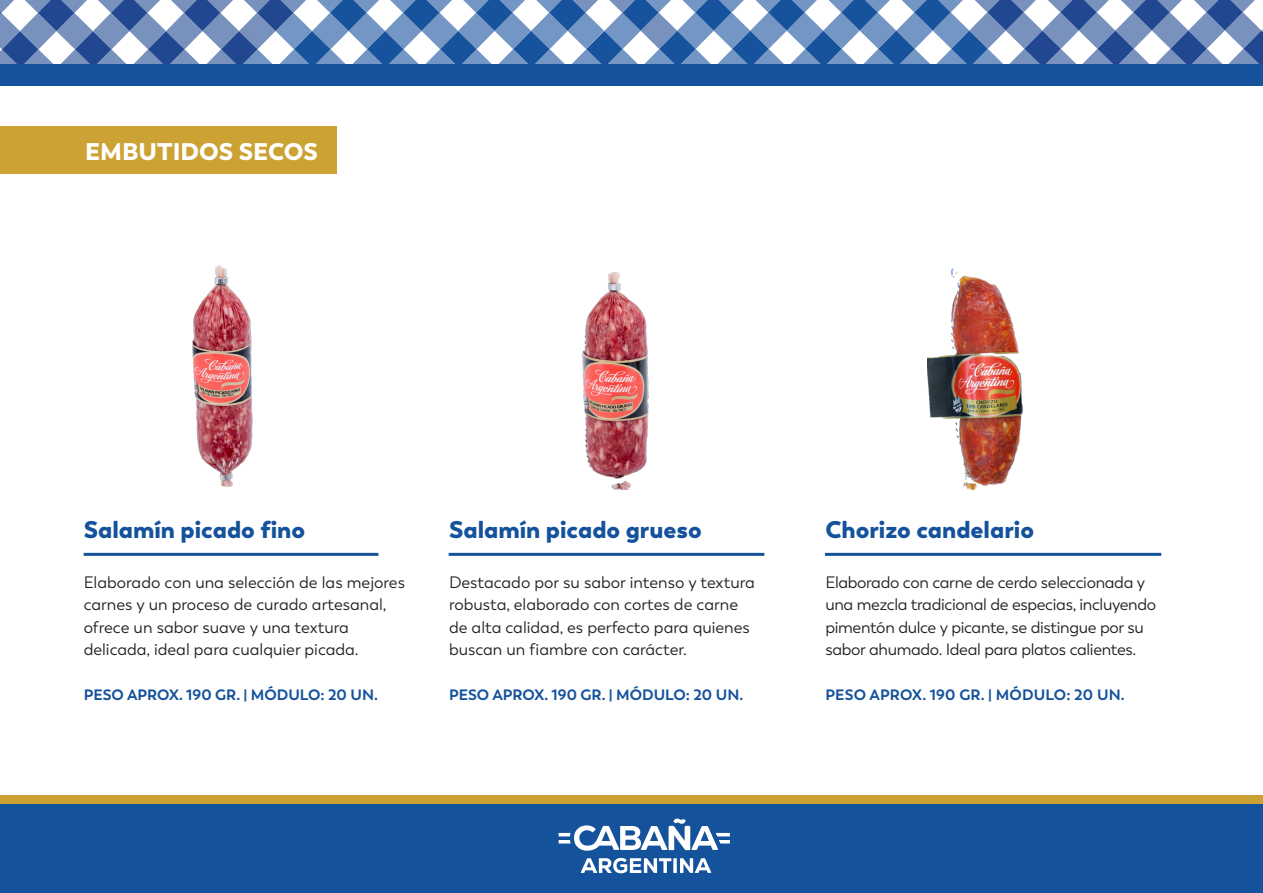
<style>
.page{position:relative;width:1263px;height:893px;background:#fff}
.page>*{position:absolute;margin:0;border:0;box-sizing:border-box;transform-origin:0 0}
.t1{font:900 24px "Boston";color:#15529c}
.t2{font:900 24px "Boston";color:#fff}
.t3{font:16.5px/22.5px "Boston";letter-spacing:-.01em;color:#231f20}
.t4{font:700 15px "Boston";color:#15529c}
</style>
<div class="page">
<svg style="left:0;top:0;width:1263px;height:64px"></svg>
<div style="left:0;top:64px;width:1263px;height:21px;background:#15529c"></div>
<div style="left:0;top:804px;width:1263px;height:89px;background:#15529c"></div>
<div style="left:0;top:795px;width:1263px;height:9px;background:#cba233"></div>
<svg style="left:581px;top:858px;width:90px;height:15px"></svg>
<svg style="left:673px;top:858px;width:4px;height:15px"></svg>
<svg style="left:680px;top:858px;width:31px;height:15px"></svg>
<svg style="left:559px;top:819px;width:171px;height:32px"></svg>
<div style="left:0;top:126px;width:337px;height:48px;background:#cba233"></div>
<hr style="left:84px;top:553px;width:294px;height:3px;background:#15529c">
<hr style="left:449px;top:553px;width:315px;height:3px;background:#15529c">
<img style="left:192px;top:265px;width:61px;height:222px">
<img style="left:582px;top:272px;width:67px;height:217px">
<hr style="left:825px;top:553px;width:336px;height:3px;background:#15529c">
<img style="left:927px;top:268px;width:97px;height:221px">
<h1 class="t2" style="left:85px;top:136px;width:234px">EMBUTIDOS SECOS</h1>
<p class="t1" style="left:84px;top:514px;width:223px">Salamín picado fino</p>
<p class="t3" style="left:84px;top:571px;width:323px">Elaborado con una selección de las mejores carnes y un proceso de curado artesanal, ofrece un sabor suave y una textura delicada, ideal para cualquier picada.</p>
<p class="t4" style="left:84px;top:685px;width:296px">PESO APROX. 190 GR. | MÓDULO: 20 UN.</p>
<p class="t1" style="left:449px;top:514px;width:254px">Salamín picado grueso</p>
<p class="t3" style="left:449px;top:571px;width:307px">Destacado por su sabor intenso y textura robusta, elaborado con cortes de carne de alta calidad, es perfecto para quienes buscan un fiambre con carácter.</p>
<p class="t4" style="left:449px;top:685px;width:296px">PESO APROX. 190 GR. | MÓDULO: 20 UN.</p>
<p class="t1" style="left:825px;top:514px;width:210px">Chorizo candelario</p>
<p class="t3" style="left:825px;top:571px;width:332px">Elaborado con carne de cerdo seleccionada y una mezcla tradicional de especias, incluyendo pimentón dulce y picante, se distingue por su sabor ahumado. Ideal para platos calientes.</p>
<p class="t4" style="left:825px;top:685px;width:301px">PESO APROX. 190 GR. | MÓDULO: 20 UN.</p>
</div>
